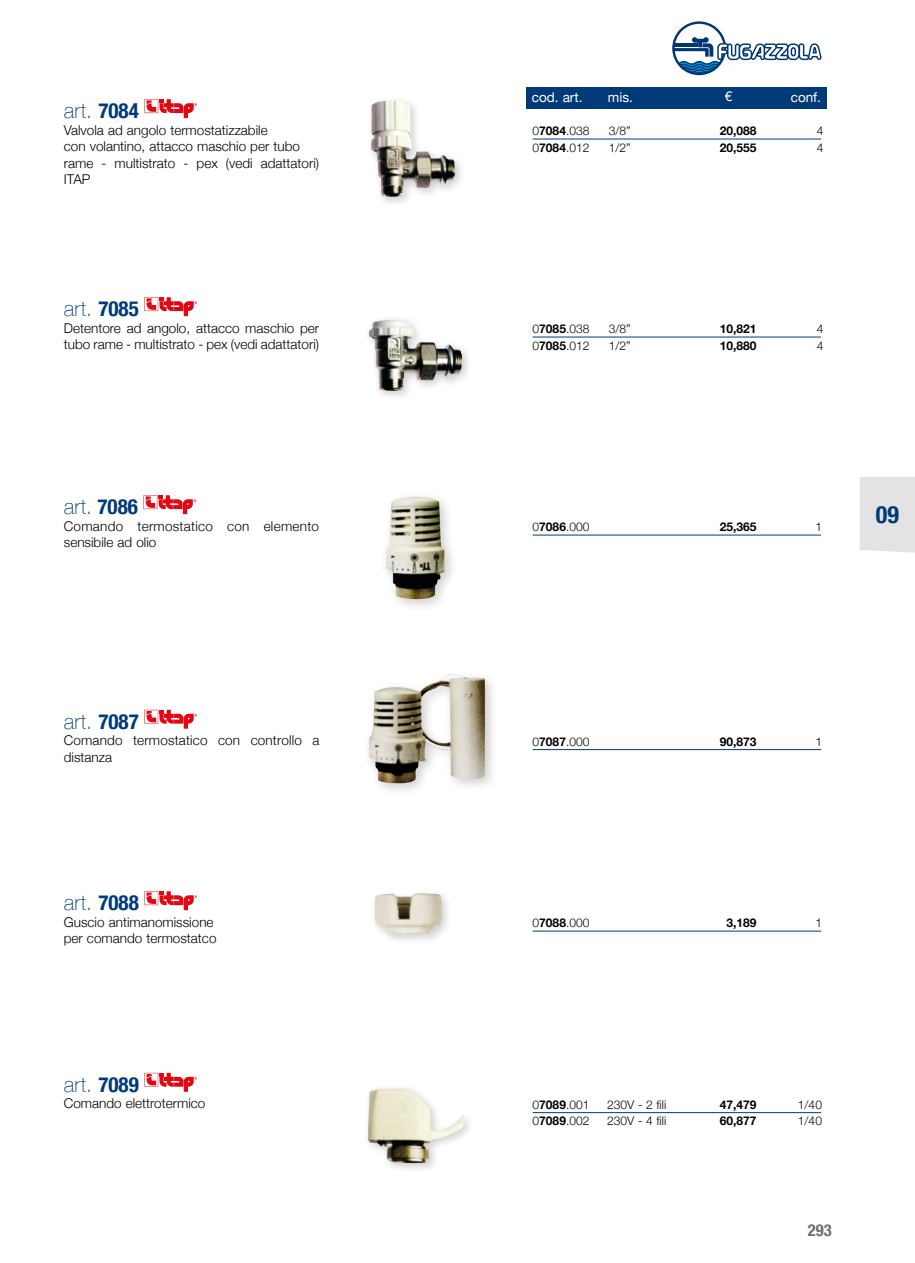
<style>
.page{position:relative;width:915px;height:1263px;background:#fff}
.page>*{position:absolute;margin:0;border:0;box-sizing:border-box;transform-origin:0 0}
.t1{font:700 condensed 24px "Helvetica Neue";color:#003a78}
.codici_articolo{font:100 21px "Helvetica Neue";letter-spacing:.015em;color:#003a78}
.t2{font:700 condensed 16.5px "Helvetica Neue";color:#706f6f}
.testo{font:300 13.5px/16.5px "Helvetica Neue";color:#000}
.testo-2{font:300 13.5px/16.5px "Helvetica Neue";letter-spacing:.02em;color:#000}
.codici_articolo-2{font:300 13.5px "Helvetica Neue";color:#000}
.t3{font:13.5px "Helvetica Neue";color:#fff}
.TABELLE_VERDI_OK{font:300 12px "Helvetica Neue";color:#000}
.TABELLE_VERDI_OK-2{font:700 12px "Helvetica Neue";color:#000}
.s1{font-weight:700;font-stretch:condensed}
.s2{font-weight:700}
</style>
<div class="page">
<div style="left:526px;top:87px;width:299px;height:21px;background:#003a78"></div>
<svg style="left:672px;top:21px;width:149px;height:54px"></svg>
<svg style="left:144px;top:99px;width:53px;height:19px"></svg>
<svg style="left:144px;top:297px;width:53px;height:19px"></svg>
<svg style="left:143px;top:495px;width:53px;height:19px"></svg>
<svg style="left:144px;top:710px;width:53px;height:19px"></svg>
<svg style="left:144px;top:891px;width:53px;height:19px"></svg>
<svg style="left:144px;top:1073px;width:53px;height:19px"></svg>
<hr style="left:532px;top:139px;width:288px;height:1px;background:#003a78">
<hr style="left:532px;top:337px;width:288px;height:1px;background:#003a78">
<hr style="left:532px;top:535px;width:288px;height:1px;background:#003a78">
<hr style="left:532px;top:749px;width:288px;height:1px;background:#003a78">
<hr style="left:532px;top:931px;width:288px;height:1px;background:#003a78">
<hr style="left:532px;top:1112px;width:288px;height:1px;background:#003a78">
<div style="left:366px;top:95px;width:100px;height:113px;background:#000;opacity:.2"></div>
<img style="left:371px;top:100px;width:84px;height:97px">
<div style="left:364px;top:314px;width:109px;height:88px;background:#000;opacity:.2"></div>
<img style="left:369px;top:320px;width:93px;height:71px">
<div style="left:362px;top:667px;width:137px;height:130px;background:#000;opacity:.2"></div>
<img style="left:368px;top:674px;width:118px;height:109px">
<div style="left:378px;top:490px;width:80px;height:123px;background:#000;opacity:.2"></div>
<img style="left:384px;top:496px;width:62px;height:103px">
<div style="left:362px;top:1083px;width:112px;height:91px;background:#000;opacity:.2"></div>
<img style="left:367px;top:1088px;width:97px;height:75px">
<div style="left:369px;top:888px;width:84px;height:57px;background:#000;opacity:.2"></div>
<img style="left:374px;top:893px;width:68px;height:41px">
<div style="left:860px;top:477px;width:54px;height:76px;background:#e4e3e4"></div>
<p class="codici_articolo" style="left:64px;top:95px;width:76px">art. <span class="s1">7084</span></p>
<p class="testo" style="left:64px;top:121px;width:205px">Valvola ad angolo termostatizzabile</p>
<p class="testo" style="left:64px;top:137px;width:237px">con volantino, attacco maschio per tubo</p>
<p class="testo" style="left:64px;top:154px;width:257px">rame - multistrato - pex (vedi adattatori)<br>ITAP</p>
<p class="codici_articolo" style="left:64px;top:293px;width:76px">art. <span class="s1">7085</span></p>
<p class="testo" style="left:64px;top:319px;width:257px">Detentore ad angolo, attacco maschio per tubo rame - multistrato - pex (vedi adattatori)</p>
<p class="codici_articolo" style="left:64px;top:491px;width:76px">art. <span class="s1">7086</span></p>
<p class="testo-2" style="left:64px;top:517px;width:257px">Comando termostatico con elemento sensibile ad olio</p>
<p class="codici_articolo" style="left:64px;top:705px;width:76px">art. <span class="s1">7087</span></p>
<p class="testo" style="left:64px;top:731px;width:257px">Comando termostatico con controllo a distanza</p>
<p class="codici_articolo" style="left:64px;top:887px;width:76px">art. <span class="s1">7088</span></p>
<p class="testo" style="left:64px;top:913px;width:151px">Guscio antimanomissione</p>
<p class="testo" style="left:64px;top:929px;width:154px">per comando termostatco</p>
<p class="codici_articolo" style="left:64px;top:1068px;width:76px">art. <span class="s1">7089</span></p>
<p class="codici_articolo-2" style="left:64px;top:1092px;width:143px">Comando elettrotermico</p>
<p class="t3" style="left:531px;top:87px;width:52px">cod. art.</p>
<p class="t3" style="left:607px;top:87px;width:27px">mis.</p>
<p class="t3" style="left:724px;top:86px;width:9px">€</p>
<p class="t3" style="left:790px;top:87px;width:32px">conf.</p>
<p class="TABELLE_VERDI_OK" style="left:532px;top:121px;width:58px">0<span class="s2">7084</span>.038</p>
<p class="TABELLE_VERDI_OK" style="left:608px;top:121px;width:23px">3/8”</p>
<p class="TABELLE_VERDI_OK-2" style="left:719px;top:122px;width:38px">20,088</p>
<p class="TABELLE_VERDI_OK" style="left:816px;top:121px;width:8px">4</p>
<p class="TABELLE_VERDI_OK" style="left:532px;top:138px;width:58px">0<span class="s2">7084</span>.012</p>
<p class="TABELLE_VERDI_OK" style="left:608px;top:138px;width:23px">1/2”</p>
<p class="TABELLE_VERDI_OK-2" style="left:719px;top:138px;width:38px">20,555</p>
<p class="TABELLE_VERDI_OK" style="left:816px;top:138px;width:8px">4</p>
<p class="TABELLE_VERDI_OK" style="left:532px;top:319px;width:58px">0<span class="s2">7085</span>.038</p>
<p class="TABELLE_VERDI_OK" style="left:608px;top:319px;width:23px">3/8”</p>
<p class="TABELLE_VERDI_OK-2" style="left:719px;top:320px;width:38px">10,821</p>
<p class="TABELLE_VERDI_OK" style="left:816px;top:319px;width:8px">4</p>
<p class="TABELLE_VERDI_OK" style="left:532px;top:336px;width:58px">0<span class="s2">7085</span>.012</p>
<p class="TABELLE_VERDI_OK" style="left:608px;top:336px;width:23px">1/2”</p>
<p class="TABELLE_VERDI_OK-2" style="left:719px;top:336px;width:38px">10,880</p>
<p class="TABELLE_VERDI_OK" style="left:816px;top:336px;width:8px">4</p>
<p class="TABELLE_VERDI_OK" style="left:532px;top:517px;width:58px">0<span class="s2">7086</span>.000</p>
<p class="TABELLE_VERDI_OK-2" style="left:719px;top:518px;width:38px">25,365</p>
<p class="TABELLE_VERDI_OK" style="left:815px;top:517px;width:8px">1</p>
<h1 class="t1" style="left:875px;top:494px;width:25px">09</h1>
<p class="TABELLE_VERDI_OK" style="left:532px;top:732px;width:58px">0<span class="s2">7087</span>.000</p>
<p class="TABELLE_VERDI_OK-2" style="left:719px;top:732px;width:38px">90,873</p>
<p class="TABELLE_VERDI_OK" style="left:815px;top:732px;width:8px">1</p>
<p class="TABELLE_VERDI_OK" style="left:532px;top:913px;width:58px">0<span class="s2">7088</span>.000</p>
<p class="TABELLE_VERDI_OK-2" style="left:726px;top:914px;width:32px">3,189</p>
<p class="TABELLE_VERDI_OK" style="left:815px;top:913px;width:8px">1</p>
<p class="TABELLE_VERDI_OK" style="left:532px;top:1095px;width:58px">0<span class="s2">7089</span>.001</p>
<p class="TABELLE_VERDI_OK" style="left:607px;top:1095px;width:61px">230V - 2 fili</p>
<p class="TABELLE_VERDI_OK-2" style="left:719px;top:1095px;width:38px">47,479</p>
<p class="TABELLE_VERDI_OK" style="left:797px;top:1095px;width:26px">1/40</p>
<p class="TABELLE_VERDI_OK" style="left:532px;top:1111px;width:58px">0<span class="s2">7089</span>.002</p>
<p class="TABELLE_VERDI_OK" style="left:607px;top:1111px;width:61px">230V - 4 fili</p>
<p class="TABELLE_VERDI_OK-2" style="left:719px;top:1112px;width:38px">60,877</p>
<p class="TABELLE_VERDI_OK" style="left:797px;top:1111px;width:26px">1/40</p>
<p class="t2" style="left:807px;top:1217px;width:25px">293</p>
</div>
